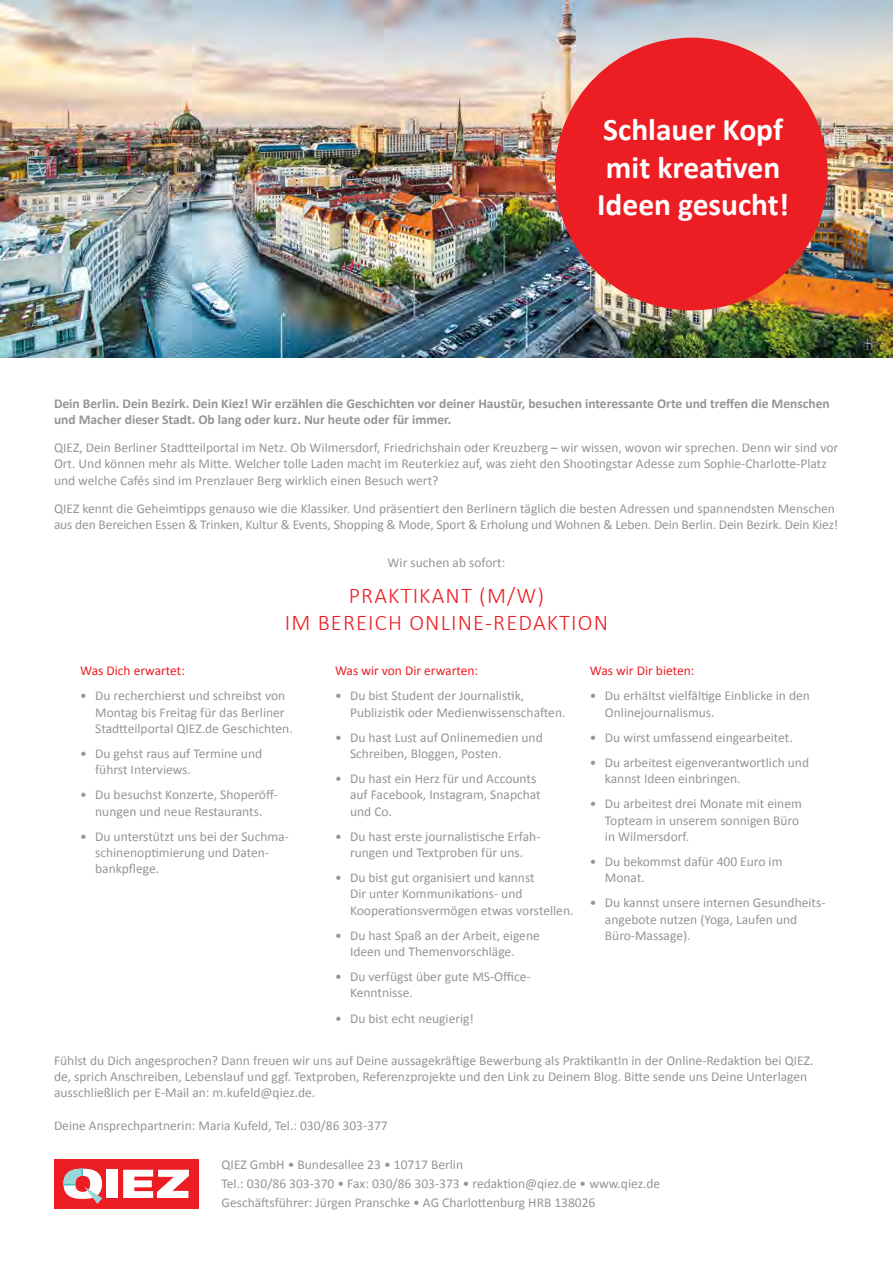
<style>
.page{position:relative;width:893px;height:1263px;background:#fff}
.page>*{position:absolute;margin:0;border:0;box-sizing:border-box;transform-origin:0 0}
.t1{font:700 31.5px "Calibri";color:#fff}
.t2{font:300 22.5px/27px "Calibri";letter-spacing:.05em;color:#ed1d24;text-align:center}
.t3{font:13.5px/16.2px "Calibri";color:#939598}
.t4{font:700 13.5px/16.2px "Calibri";color:#939598}
.t5{font:13.5px "Calibri";color:#ed1d24}
</style>
<div class="page">
<img style="left:0;top:0;width:893px;height:357px">
<div style="left:54px;top:1160px;width:145px;height:49px;background:#ed1d24"></div>
<div style="left:106px;top:1170px;width:11px;height:28px;background:#fff"></div>
<svg style="left:123px;top:1170px;width:66px;height:28px"></svg>
<svg style="left:63px;top:1169px;width:39px;height:35px"></svg>
<div style="left:555px;top:38px;width:273px;height:272px;background:#ed1d24;border-radius:50%"></div>
<p class="t1" style="left:603px;top:109px;width:181px">Schlauer Kopf</p>
<p class="t1" style="left:606px;top:147px;width:176px">mit kreativen</p>
<p class="t1" style="left:597px;top:185px;width:193px">Ideen gesucht!</p>
<p class="t4" style="left:54px;top:395px;width:777px">Dein Berlin. Dein Bezirk. Dein Kiez! Wir erzählen die Geschichten vor deiner Haustür, besuchen interessante Orte und treffen die Menschen und Macher dieser Stadt. Ob lang oder kurz. Nur heute oder für immer.</p>
<p class="t3" style="left:54px;top:440px;width:786px">QIEZ, Dein Berliner Stadtteilportal im Netz. Ob Wilmersdorf, Friedrichshain oder Kreuzberg – wir wissen, wovon wir sprechen. Denn wir sind vor<br>Ort. Und können mehr als Mitte. Welcher tolle Laden macht im Reuterkiez auf, was zieht den Shootingstar Adesse zum Sophie-Charlotte-Platz und welche Cafés sind im Prenzlauer Berg wirklich einen Besuch wert?</p>
<p class="t3" style="left:54px;top:500px;width:786px">QIEZ kennt die Geheimtipps genauso wie die Klassiker. Und präsentiert den Berlinern täglich die besten Adressen und spannendsten Menschen aus den Bereichen Essen &amp; Trinken, Kultur &amp; Events, Shopping &amp; Mode, Sport &amp; Erholung und Wohnen &amp; Leben. Dein Berlin. Dein Bezirk. Dein Kiez!</p>
<p class="t3" style="left:388px;top:554px;width:119px">Wir suchen ab sofort:</p>
<p class="t2" style="left:285px;top:581px;width:325px">PRAKTIKANT (M/W)<br>IM BEREICH ONLINE-REDAKTION</p>
<p class="t5" style="left:80px;top:662px;width:106px">Was Dich erwartet:</p>
<p class="t3" style="left:95px;top:688px;width:199px;text-indent:-15px">• Du recherchierst und schreibst von<br>Montag bis Freitag für das Berliner<br>Stadtteilportal QIEZ.de Geschichten.</p>
<p class="t3" style="left:95px;top:745px;width:169px;text-indent:-15px">• Du gehst raus auf Termine und führst Interviews.</p>
<p class="t3" style="left:80px;top:787px;width:199px;text-align:center">• Du besuchst Konzerte, Shoperöff&shy;nungen und neue Restaurants.</p>
<p class="t3" style="left:95px;top:828px;width:195px;text-indent:-15px">• Du unterstützt uns bei der Suchma&shy;schinenoptimierung und Daten&shy;bankpflege.</p>
<p class="t5" style="left:335px;top:662px;width:145px">Was wir von Dir erwarten:</p>
<p class="t3" style="left:350px;top:688px;width:217px;text-indent:-15px">• Du bist Student der Journalistik,<br>Publizistik oder Medienwissenschaften.</p>
<p class="t3" style="left:350px;top:729px;width:194px;text-indent:-15px">• Du hast Lust auf Onlinemedien und<br>Schreiben, Bloggen, Posten.</p>
<p class="t3" style="left:350px;top:771px;width:192px;text-indent:-15px">• Du hast ein Herz für und Accounts auf Facebook, Instagram, Snapchat und Co.</p>
<p class="t3" style="left:335px;top:828px;width:207px;text-align:center">• Du hast erste journalistische Erfah&shy;rungen und Textproben für uns.</p>
<p class="t3" style="left:350px;top:870px;width:225px;text-indent:-15px">• Du bist gut organisiert und kannst<br>Dir unter Kommunikations- und<br>Kooperationsvermögen etwas vorstellen.</p>
<p class="t3" style="left:335px;top:927px;width:206px">• Du hast Spaß an der Arbeit, eigene</p>
<p class="t3" style="left:350px;top:943px;width:166px">Ideen und Themenvorschläge.</p>
<p class="t3" style="left:335px;top:969px;width:197px">• Du verfügst über gute MS-Office-</p>
<p class="t3" style="left:350px;top:985px;width:64px">Kenntnisse.</p>
<p class="t3" style="left:335px;top:1010px;width:140px">• Du bist echt neugierig!</p>
<p class="t5" style="left:590px;top:662px;width:106px">Was wir Dir bieten:</p>
<p class="t3" style="left:605px;top:688px;width:207px;text-indent:-15px">• Du erhältst vielfältige Einblicke in den<br>Onlinejournalismus.</p>
<p class="t3" style="left:590px;top:729px;width:204px">• Du wirst umfassend eingearbeitet.</p>
<p class="t3" style="left:605px;top:754px;width:206px;text-indent:-15px">• Du arbeitest eigenverantwortlich und kannst Ideen einbringen.</p>
<p class="t3" style="left:605px;top:796px;width:198px;text-indent:-15px">• Du arbeitest drei Monate mit einem<br>Topteam in unserem sonnigen Büro in Wilmersdorf.</p>
<p class="t3" style="left:590px;top:853px;width:194px">• Du bekommst dafür 400 Euro im</p>
<p class="t3" style="left:605px;top:870px;width:42px">Monat.</p>
<p class="t3" style="left:590px;top:895px;width:237px">• Du kannst unsere internen Gesundheits-</p>
<p class="t3" style="left:605px;top:911px;width:194px">angebote nutzen (Yoga, Laufen und<br>Büro-Massage).</p>
<p class="t3" style="left:54px;top:1052px;width:761px">Fühlst du Dich angesprochen? Dann freuen wir uns auf Deine aussagekräftige Bewerbung als PraktikantIn in der Online-Redaktion bei QIEZ. de, sprich Anschreiben, Lebenslauf und ggf. Textproben, Referenzprojekte und den Link zu Deinem Blog. Bitte sende uns Deine Unterlagen ausschließlich per E-Mail an: m.kufeld@qiez.de.</p>
<p class="t3" style="left:54px;top:1117px;width:335px">Deine Ansprechpartnerin: Maria Kufeld, Tel.: 030/86 303-377</p>
<p class="t3" style="left:222px;top:1155px;width:440px;line-height:18.8px">QIEZ GmbH • Bundesallee 23 • 10717 Berlin<br>Tel.: 030/86 303-370 • Fax: 030/86 303-373 • redaktion@qiez.de • www.qiez.de<br>Geschäftsführer: Jürgen Pranschke • AG Charlottenburg HRB 138026</p>
</div>
